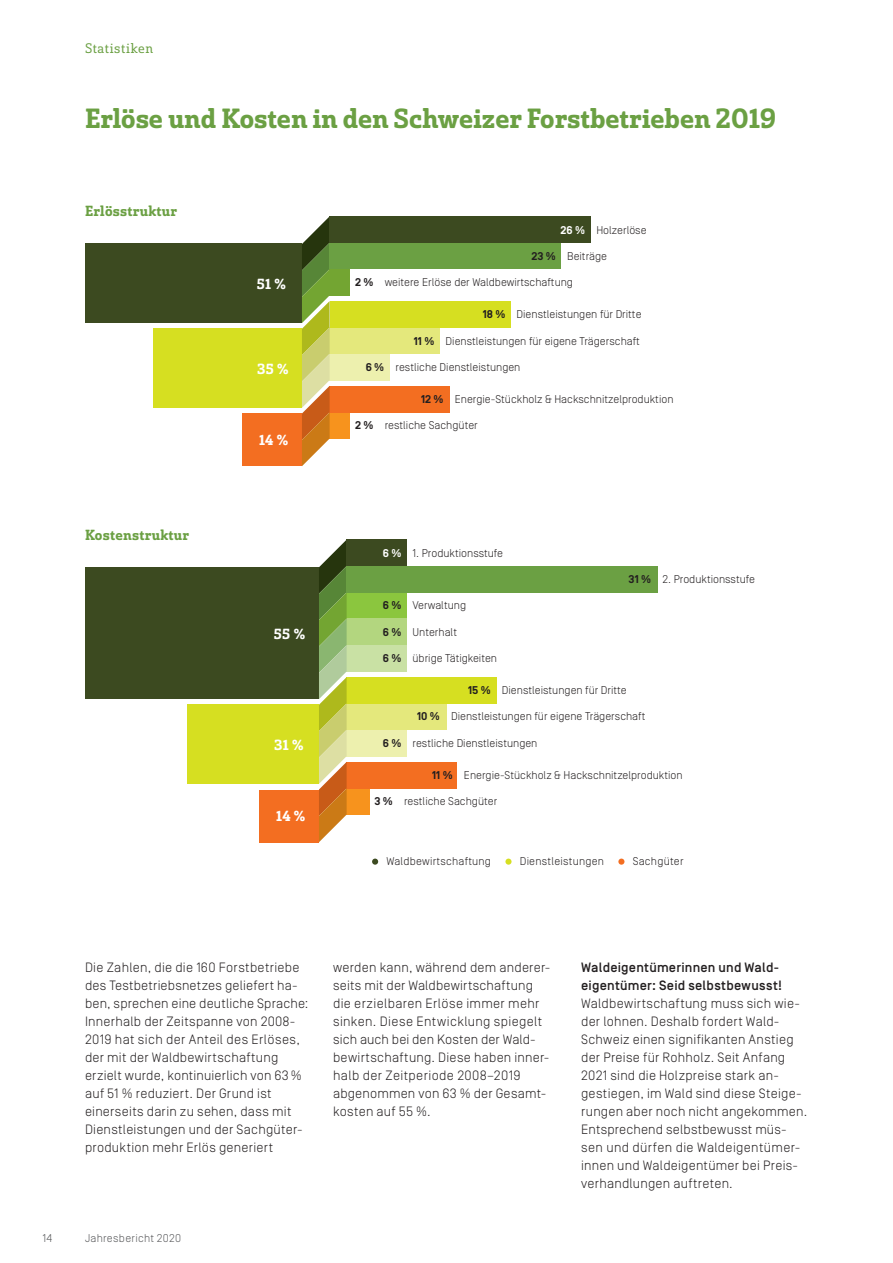
<style>
.page{position:relative;width:893px;height:1263px;background:#fff}
.page>*{position:absolute;margin:0;border:0;box-sizing:border-box;transform-origin:0 0}
.t1{font:27px "Solitas Slab Nor Dem";color:#6ba043}
.t2{font:14.25px "Solitas Slab Nor Dem";letter-spacing:.02em;color:#6ba043}
.t3{font:14.25px "Solitas Slab Nor Dem";letter-spacing:.02em;color:#fff}
.t4{font:300 13.5px/18px "Simplon Norm";letter-spacing:.015em;color:#231f20}
.t5{font:500 13.5px/18px "Simplon Norm";letter-spacing:.015em;color:#231f20}
.t6{font:13.5px "Solitas Slab Nor Boo";letter-spacing:.05em;color:#6ba043}
.t7{font:300 11.25px "Simplon Norm";color:#231f20}
.t8{font:300 11.25px "Simplon Norm";letter-spacing:.02em;color:#231f20}
.t9{font:300 11.25px "Simplon Norm";letter-spacing:.025em;color:#57585a}
.s1{font-weight:700;color:#fff}
.s2{font-weight:700}
</style>
<div class="page">
<div style="left:242px;top:413px;width:60px;height:53px;background:#f36e21"></div>
<div style="left:330px;top:412px;width:20px;height:27px;background:#f7931d"></div>
<div style="left:330px;top:386px;width:120px;height:26px;background:#f36e21"></div>
<div style="left:153px;top:329px;width:149px;height:79px;background:#d6df21"></div>
<div style="left:330px;top:354px;width:60px;height:26px;background:#edf0ae"></div>
<div style="left:330px;top:328px;width:110px;height:26px;background:#e4e87c"></div>
<div style="left:330px;top:301px;width:181px;height:27px;background:#d6df21"></div>
<div style="left:85px;top:244px;width:217px;height:79px;background:#3c4a20"></div>
<div style="left:330px;top:269px;width:20px;height:26px;background:#73a532"></div>
<svg style="left:302px;top:217px;width:28px;height:249px;background:#aba459"></svg>
<div style="left:329px;top:243px;width:232px;height:26px;background:#6ba043"></div>
<div style="left:329px;top:216px;width:262px;height:27px;background:#3c4a20"></div>
<div style="left:259px;top:790px;width:60px;height:52px;background:#f36e21"></div>
<div style="left:347px;top:788px;width:23px;height:27px;background:#f7931d"></div>
<div style="left:347px;top:762px;width:110px;height:26px;background:#f36e21"></div>
<div style="left:187px;top:705px;width:132px;height:79px;background:#d6df21"></div>
<div style="left:347px;top:730px;width:60px;height:26px;background:#edf0ae"></div>
<div style="left:347px;top:704px;width:100px;height:26px;background:#e4e87c"></div>
<div style="left:347px;top:677px;width:150px;height:27px;background:#d6df21"></div>
<div style="left:85px;top:567px;width:234px;height:132px;background:#3c4a20"></div>
<div style="left:347px;top:592px;width:60px;height:27px;background:#8bc63e"></div>
<div style="left:347px;top:619px;width:60px;height:26px;background:#b3d67f"></div>
<div style="left:347px;top:645px;width:60px;height:26px;background:#c9e1a4"></div>
<svg style="left:319px;top:540px;width:28px;height:302px;background:#a8a961"></svg>
<div style="left:347px;top:540px;width:60px;height:26px;background:#3c4a20"></div>
<div style="left:347px;top:566px;width:311px;height:26px;background:#6ba043"></div>
<div style="left:372px;top:858px;width:6px;height:7px;background:#3c4a20;border-radius:50%"></div>
<svg style="left:505px;top:858px;width:7px;height:7px"></svg>
<div style="left:618px;top:858px;width:6px;height:7px;background:#f36e21;border-radius:50%"></div>
<p class="t6" style="left:85px;top:40px;width:70px">Statistiken</p>
<h1 class="t1" style="left:85px;top:101px;width:693px">Erlöse und Kosten in den Schweizer Forstbetrieben 2019</h1>
<p class="t2" style="left:85px;top:202px;width:94px">Erlösstruktur</p>
<p class="t2" style="left:85px;top:526px;width:106px">Kostenstruktur</p>
<p class="t3" style="left:257px;top:275px;width:30px">51 %</p>
<p class="t3" style="left:257px;top:359px;width:33px">35 %</p>
<p class="t3" style="left:259px;top:431px;width:31px">14 %</p>
<p class="t3" style="left:274px;top:624px;width:33px">55 %</p>
<p class="t3" style="left:274px;top:735px;width:31px">31 %</p>
<p class="t3" style="left:276px;top:807px;width:31px">14 %</p>
<p class="t7" style="left:561px;top:224px;width:88px"><span class="s1">26 %</span> Holzerlöse</p>
<p class="t7" style="left:532px;top:250px;width:77px"><span class="s2">23 %</span> Beiträge</p>
<p class="t7" style="left:355px;top:276px;width:219px"><span class="s2">2 %</span> weitere Erlöse der Waldbewirtschaftung</p>
<p class="t7" style="left:483px;top:308px;width:160px"><span class="s2">18 %</span> Dienstleistungen für Dritte</p>
<p class="t7" style="left:414px;top:335px;width:228px"><span class="s2">11 %</span> Dienstleistungen für eigene Trägerschaft</p>
<p class="t7" style="left:366px;top:361px;width:156px"><span class="s2">6 %</span> restliche Dienstleistungen</p>
<p class="t7" style="left:421px;top:393px;width:254px"><span class="s2">12 %</span> Energie-Stückholz &amp; Hackschnitzelproduktion</p>
<p class="t7" style="left:355px;top:419px;width:124px"><span class="s2">2 %</span> restliche Sachgüter</p>
<p class="t7" style="left:383px;top:547px;width:122px"><span class="s1">6 %</span> 1. Produktionsstufe</p>
<p class="t7" style="left:629px;top:573px;width:128px"><span class="s2">31 %</span> 2. Produktionsstufe</p>
<p class="t7" style="left:383px;top:599px;width:85px"><span class="s2">6 %</span> Verwaltung</p>
<p class="t7" style="left:383px;top:626px;width:76px"><span class="s2">6 %</span> Unterhalt</p>
<p class="t7" style="left:383px;top:652px;width:116px"><span class="s2">6 %</span> übrige Tätigkeiten</p>
<p class="t7" style="left:468px;top:684px;width:160px"><span class="s2">15 %</span> Dienstleistungen für Dritte</p>
<p class="t7" style="left:417px;top:710px;width:230px"><span class="s2">10 %</span> Dienstleistungen für eigene Trägerschaft</p>
<p class="t7" style="left:383px;top:737px;width:156px"><span class="s2">6 %</span> restliche Dienstleistungen</p>
<p class="t7" style="left:432px;top:769px;width:252px"><span class="s2">11 %</span> Energie-Stückholz &amp; Hackschnitzelproduktion</p>
<p class="t7" style="left:374px;top:795px;width:124px"><span class="s2">3 %</span> restliche Sachgüter</p>
<p class="t8" style="left:386px;top:855px;width:106px">Waldbewirtschaftung</p>
<p class="t8" style="left:520px;top:855px;width:86px">Dienstleistungen</p>
<p class="t8" style="left:633px;top:855px;width:52px">Sachgüter</p>
<p class="t4" style="left:85px;top:958px;width:225px">Die Zahlen, die die 160 Forstbetriebe des Testbetriebsnetzes geliefert ha&shy;ben, sprechen eine deutliche Sprache:<br>Innerhalb der Zeitspanne von 2008- 2019 hat sich der Anteil des Erlöses, der mit der Waldbewirtschaftung erzielt wurde, kontinuierlich von 63 % auf 51 % reduziert. Der Grund ist einerseits darin zu sehen, dass mit Dienstleistungen und der Sachgüter&shy;produktion mehr Erlös generiert</p>
<p class="t4" style="left:333px;top:959px;width:219px">werden kann, während dem anderer&shy;seits mit der Waldbewirtschaftung die erzielbaren Erlöse immer mehr sinken. Diese Entwicklung spiegelt sich auch bei den Kosten der Wald&shy;bewirtschaftung. Diese haben inner&shy;halb der Zeitperiode 2008–2019 abgenommen von 63 % der Gesamt&shy;kosten auf 55 %.</p>
<p class="t9" style="left:43px;top:1232px;width:11px">14</p>
<p class="t9" style="left:85px;top:1232px;width:98px">Jahresbericht 2020</p>
<p class="t5" style="left:581px;top:959px;width:202px">Waldeigentümerinnen und Wald&shy;eigentümer: Seid selbstbewusst!</p>
<p class="t4" style="left:581px;top:995px;width:228px">Waldbewirtschaftung muss sich wie&shy;der lohnen. Deshalb fordert Wald-Schweiz einen signifikanten Anstieg der Preise für Rohholz. Seit Anfang 2021 sind die Holzpreise stark an&shy;gestiegen, im Wald sind diese Steige&shy;rungen aber noch nicht angekommen.<br>Entsprechend selbstbewusst müs&shy;sen und dürfen die Waldeigentümer&shy;innen und Waldeigentümer bei Preis&shy;verhandlungen auftreten.</p>
</div>
